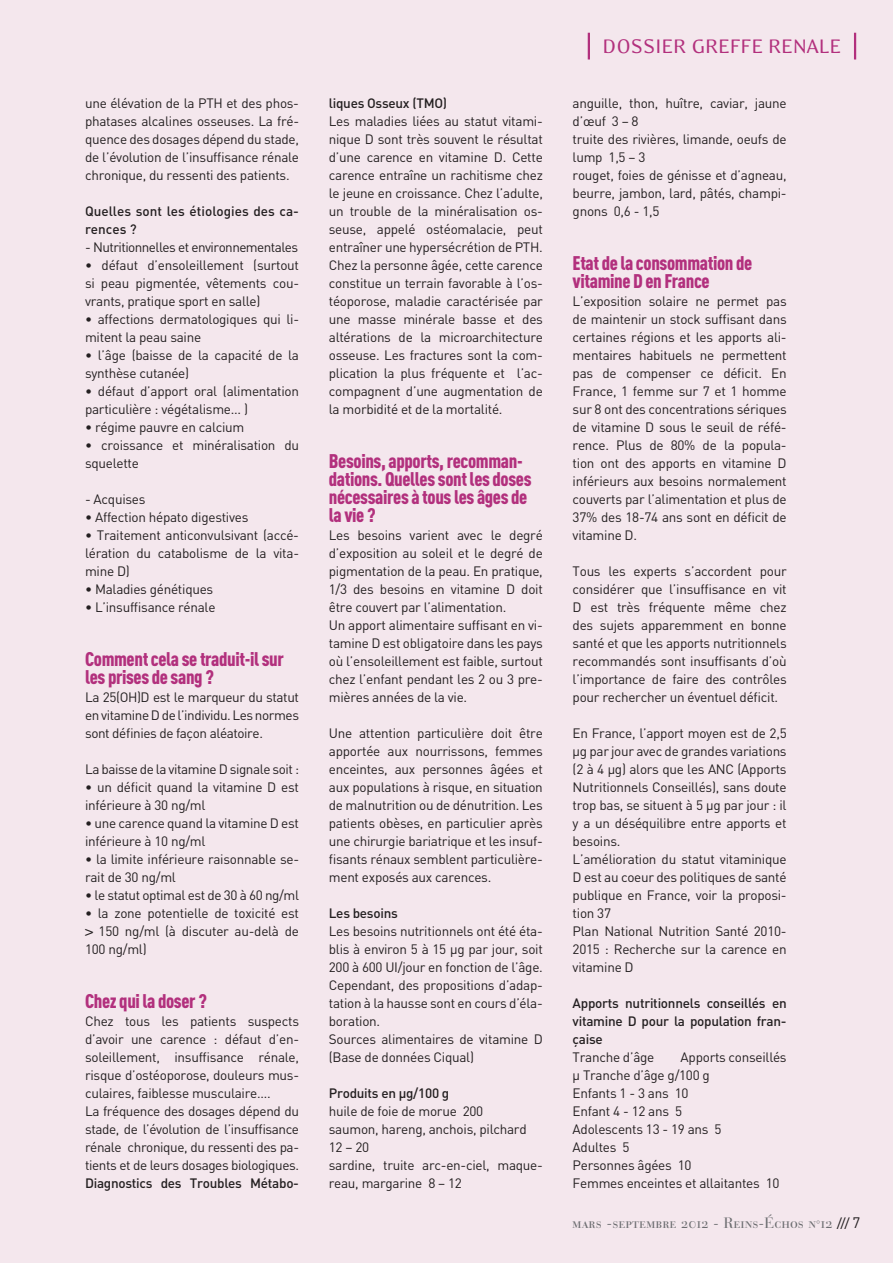
<style>
.page{position:relative;width:893px;height:1263px;background:#f4e7ed}
.page>*{position:absolute;margin:0;border:0;box-sizing:border-box;transform-origin:0 0}
.t1{font:22.5px "Eidetic Modern";color:#b2307d}
.t2{font:900 19.5px/18px "DIN Cond";letter-spacing:-.02em;color:#b2307d}
.t3{font:15px "Bauer Bodoni Roman SC";color:#6c6d70}
.t4{font:13.5px/18px "DIN";letter-spacing:-.02em;color:#231f20}
.t5{font:500 13.5px/18px "DIN";letter-spacing:-.02em;color:#231f20;text-align:justify}
.t6{font:500 13.5px/18px "DIN";color:#231f20}
.t7{font:13.5px "DIN";letter-spacing:-.04em;color:#231f20}
.s1{font-family:"Helvetica"}
.s2{font-size:10.5px}
.s3{font-family:"DIN";font-size:13.5px;color:#231f20}
.s4{font-family:"DIN";color:#231f20}
</style>
<div class="page">
<hr style="left:854px;top:33px;width:2px;height:27px;background:#b2307d">
<hr style="left:588px;top:33px;width:2px;height:27px;background:#b2307d">
<p class="t4" style="left:85px;top:94px;width:216px;text-align:justify">une élévation de la PTH et des phos&shy;phatases alcalines osseuses. La fré&shy;quence des dosages dépend du stade, de l’évolution de l’insuffisance rénale chronique, du ressenti des patients.</p>
<p class="t6" style="left:85px;top:202px;width:215px">Quelles sont les étiologies des ca&shy;rences ?</p>
<p class="t7" style="left:85px;top:239px;width:215px">- Nutritionnelles et environnementales</p>
<p class="t4" style="left:85px;top:256px;width:216px;text-align:justify">• défaut d’ensoleillement (surtout si peau pigmentée, vêtements cou&shy;vrants, pratique sport en salle)</p>
<p class="t4" style="left:85px;top:310px;width:216px">• affections dermatologiques qui li&shy;mitent la peau saine</p>
<p class="t4" style="left:85px;top:346px;width:215px">• l’âge (baisse de la capacité de la synthèse cutanée)</p>
<p class="t4" style="left:85px;top:382px;width:216px">• défaut d’apport oral (alimentation particulière : végétalisme... )</p>
<p class="t4" style="left:85px;top:418px;width:161px">• régime pauvre en calcium</p>
<p class="t4" style="left:85px;top:436px;width:216px">• croissance et minéralisation du squelette</p>
<p class="t4" style="left:85px;top:490px;width:62px">- Acquises</p>
<p class="t4" style="left:85px;top:508px;width:165px">• Affection hépato digestives</p>
<p class="t4" style="left:85px;top:526px;width:216px;text-align:justify">• Traitement anticonvulsivant (accé&shy;lération du catabolisme de la vita&shy;mine D)</p>
<p class="t4" style="left:85px;top:580px;width:130px">• Maladies génétiques</p>
<p class="t4" style="left:85px;top:598px;width:132px">• L’insuffisance rénale</p>
<h2 class="t2" style="left:85px;top:649px;width:200px">Comment cela se traduit-il sur les prises de sang ?</h2>
<p class="t4" style="left:85px;top:688px;width:216px;text-align:justify">La 25(OH)D est le marqueur du statut en vitamine D de l’individu. Les normes sont définies de façon aléatoire.</p>
<p class="t4" style="left:85px;top:760px;width:216px">La baisse de la vitamine D signale soit :</p>
<p class="t4" style="left:85px;top:778px;width:215px">• un déficit quand la vitamine D est inférieure à 30 ng/ml</p>
<p class="t4" style="left:85px;top:814px;width:216px">• une carence quand la vitamine D est inférieure à 10 ng/ml</p>
<p class="t4" style="left:85px;top:850px;width:216px">• la limite inférieure raisonnable se&shy;rait de 30 ng/ml</p>
<p class="t4" style="left:85px;top:886px;width:216px">• le statut optimal est de 30 à 60 ng/ml</p>
<p class="t4" style="left:85px;top:904px;width:215px;text-align:justify">• la zone potentielle de toxicité est <span class="s1">&gt;</span> 150 ng/ml (à discuter au-delà de 100 ng/ml)</p>
<h2 class="t2" style="left:85px;top:991px;width:123px">Chez qui la doser ?</h2>
<p class="t4" style="left:85px;top:1012px;width:216px">Chez tous les patients suspects d’avoir une carence : défaut d’en&shy;soleillement, insuffisance rénale, risque d’ostéoporose, douleurs mus&shy;culaires, faiblesse musculaire….<br>La fréquence des dosages dépend du stade, de l’évolution de l’insuffisance rénale chronique, du ressenti des pa&shy;tients et de leurs dosages biologiques.</p>
<p class="t5" style="left:85px;top:1174px;width:216px">Diagnostics des Troubles Métabo-</p>
<p class="t5" style="left:329px;top:94px;width:120px">liques Osseux (TMO)</p>
<p class="t4" style="left:329px;top:112px;width:216px;text-align:justify">Les maladies liées au statut vitami&shy;nique D sont très souvent le résultat d’une carence en vitamine D. Cette carence entraîne un rachitisme chez le jeune en croissance. Chez l’adulte, un trouble de la minéralisation os&shy;seuse, appelé ostéomalacie, peut entraîner une hypersécrétion de PTH.<br>Chez la personne âgée, cette carence constitue un terrain favorable à l’os&shy;téoporose, maladie caractérisée par une masse minérale basse et des altérations de la microarchitecture osseuse. Les fractures sont la com&shy;plication la plus fréquente et l’ac&shy;compagnent d’une augmentation de la morbidité et de la mortalité.</p>
<h2 class="t2" style="left:329px;top:451px;width:204px">Besoins, apports, recomman&shy;dations. Quelles sont les doses nécessaires à tous les âges de la vie ?</h2>
<p class="t4" style="left:329px;top:526px;width:216px">Les besoins varient avec le degré d’exposition au soleil et le degré de pigmentation de la peau. En pratique, 1/3 des besoins en vitamine D doit être couvert par l’alimentation.<br>Un apport alimentaire suffisant en vi&shy;tamine D est obligatoire dans les pays où l’ensoleillement est faible, surtout chez l’enfant pendant les 2 ou 3 pre&shy;mières années de la vie.</p>
<p class="t4" style="left:329px;top:724px;width:216px;text-align:justify">Une attention particulière doit être apportée aux nourrissons, femmes enceintes, aux personnes âgées et aux populations à risque, en situation de malnutrition ou de dénutrition. Les patients obèses, en particulier après une chirurgie bariatrique et les insuf&shy;fisants rénaux semblent particulière&shy;ment exposés aux carences.</p>
<p class="t5" style="left:329px;top:904px;width:70px">Les besoins</p>
<p class="t4" style="left:329px;top:922px;width:216px">Les besoins nutritionnels ont été éta&shy;blis à environ 5 à 15 μg par jour, soit<br>200 à 600 UI/jour en fonction de l’âge.<br>Cependant, des propositions d’adap&shy;tation à la hausse sont en cours d’éla&shy;boration.<br>Sources alimentaires de vitamine D (Base de données Ciqual)</p>
<p class="t5" style="left:329px;top:1084px;width:122px">Produits en μg/100 g</p>
<p class="t4" style="left:329px;top:1102px;width:216px">huile de foie de morue 200<br>saumon, hareng, anchois, pilchard<br>12 – 20<br>sardine, truite arc-en-ciel, maque&shy;reau, margarine 8 – 12</p>
<h1 class="t1" style="left:603px;top:35px;width:240px">DOSSIER GREFFE RENALE</h1>
<p class="t4" style="left:573px;top:94px;width:216px">anguille, thon, huître, caviar, jaune d’œuf 3 – 8<br>truite des rivières, limande, oeufs de lump 1,5 – 3<br>rouget, foies de génisse et d’agneau, beurre, jambon, lard, pâtés, champi&shy;gnons 0,6 - 1,5</p>
<h2 class="t2" style="left:573px;top:253px;width:181px">Etat de la consommation de vitamine D en France</h2>
<p class="t4" style="left:573px;top:292px;width:216px;text-align:justify">L’exposition solaire ne permet pas de maintenir un stock suffisant dans certaines régions et les apports ali&shy;mentaires habituels ne permettent pas de compenser ce déficit. En France, 1 femme sur 7 et 1 homme sur 8 ont des concentrations sériques de vitamine D sous le seuil de réfé&shy;rence. Plus de 80% de la popula&shy;tion ont des apports en vitamine D inférieurs aux besoins normalement couverts par l’alimentation et plus de 37% des 18-74 ans sont en déficit de vitamine D.</p>
<p class="t4" style="left:573px;top:562px;width:216px;text-align:justify">Tous les experts s’accordent pour considérer que l’insuffisance en vit D est très fréquente même chez des sujets apparemment en bonne santé et que les apports nutritionnels recommandés sont insuffisants d’où l’importance de faire des contrôles pour rechercher un éventuel déficit.</p>
<p class="t4" style="left:573px;top:724px;width:216px">En France, l’apport moyen est de 2,5 μg par jour avec de grandes variations (2 à 4 μg) alors que les ANC (Apports<br>Nutritionnels Conseillés), sans doute trop bas, se situent à 5 μg par jour : il y a un déséquilibre entre apports et besoins.<br>L’amélioration du statut vitaminique<br>D est au coeur des politiques de santé publique en France, voir la proposi&shy;tion 37<br>Plan National Nutrition Santé 2010-<br>2015 : Recherche sur la carence en vitamine D</p>
<p class="t5" style="left:573px;top:994px;width:216px">Apports nutritionnels conseillés en vitamine D pour la population fran&shy;çaise</p>
<p class="t4" style="left:573px;top:1048px;width:100px">Tranche d’âge A</p>
<p class="t4" style="left:573px;top:1048px;width:216px;text-indent:116px">pports conseillés μ Tranche d’âge g/100 g<br>Enfants 1 - 3 ans 10<br>Enfant 4 - 12 ans 5<br>Adolescents 13 - 19 ans 5<br>Adultes 5<br>Personnes âgées 10<br>Femmes enceintes et allaitantes 10</p>
<p class="t3" style="left:572px;top:1214px;width:289px">mars -septembre 2012 - Reins-Échos n<span class="s2">°</span>12 <span class="s3">///</span> <span class="s4">7</span></p>
</div>
